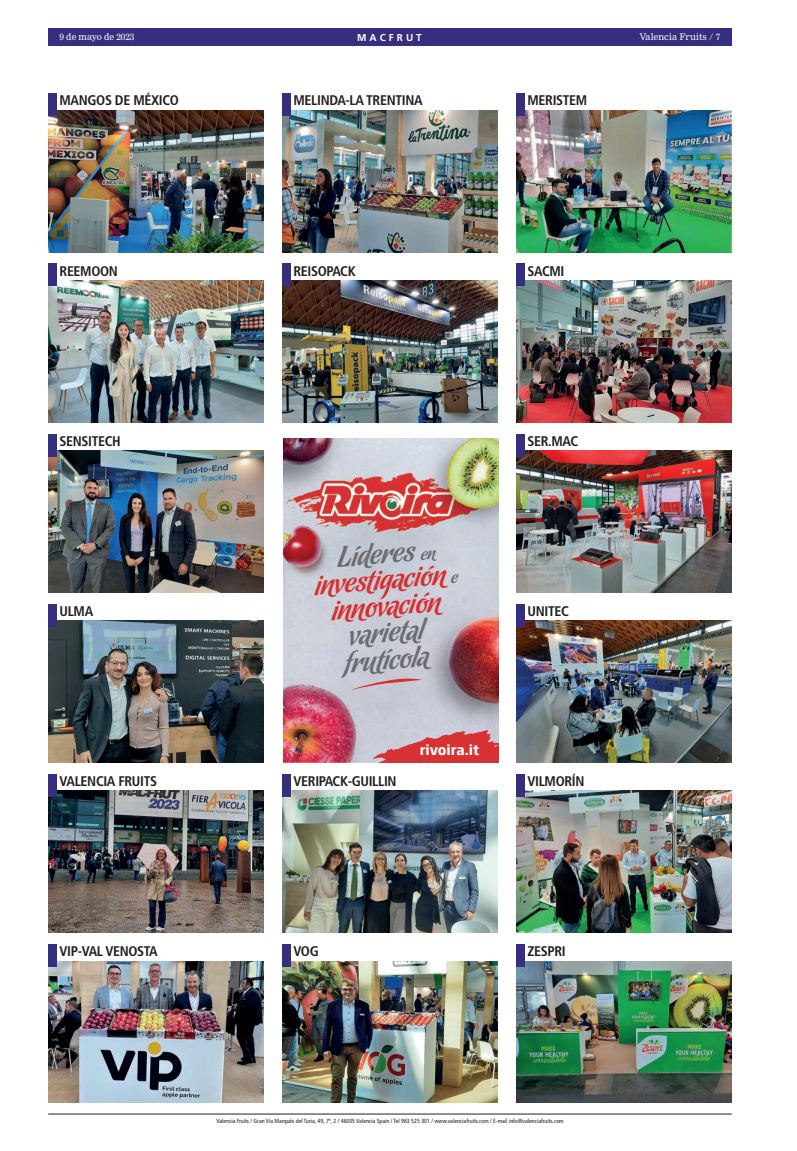
<style>
.page{position:relative;width:797px;height:1151px;background:#fff}
.page>*{position:absolute;margin:0;border:0;box-sizing:border-box;transform-origin:0 0}
.t1{font:29.5px "Chocolate Dulce";color:#6c6d70}
.t2{font:29.5px/26.5px "Chocolate Dulce";color:#d83133;text-align:center}
.t3{font:700 condensed 14px "Frutiger";letter-spacing:-.025em;color:#231f20}
.t4{font:700 13.5px "Soho Gothic Pro";color:#fff}
.t5{font:700 10px "Frutiger";letter-spacing:.3em;color:#fff}
.t6{font:9px "Nimrod";color:#fff}
.t7{font:condensed 6px "Frutiger";color:#231f20}
.s1{font-size:18px}
.s2{font-size:18px;color:#6c6d70}
</style>
<div class="page">
<div style="left:48px;top:28px;width:683px;height:17px;background:#362e7e"></div>
<hr style="left:48px;top:1114px;width:683px;height:1px;background:#231f20">
<img style="left:48px;top:111px;width:216px;height:141px">
<img style="left:48px;top:281px;width:216px;height:141px">
<img style="left:48px;top:451px;width:216px;height:141px">
<img style="left:48px;top:621px;width:216px;height:142px">
<img style="left:48px;top:791px;width:216px;height:142px">
<img style="left:48px;top:961px;width:216px;height:142px">
<img style="left:516px;top:111px;width:215px;height:141px">
<img style="left:516px;top:281px;width:215px;height:141px">
<img style="left:516px;top:451px;width:215px;height:141px">
<img style="left:516px;top:621px;width:215px;height:142px">
<img style="left:516px;top:791px;width:215px;height:142px">
<img style="left:516px;top:961px;width:215px;height:142px">
<img style="left:282px;top:111px;width:215px;height:141px">
<img style="left:282px;top:281px;width:215px;height:141px">
<img style="left:283px;top:438px;width:215px;height:324px">
<svg style="left:372px;top:730px;width:126px;height:32px"></svg>
<svg style="left:352px;top:677px;width:69px;height:13px"></svg>
<img style="left:282px;top:791px;width:215px;height:142px">
<img style="left:282px;top:961px;width:215px;height:142px">
<div style="left:48px;top:94px;width:9px;height:22px;background:#362e7e"></div>
<div style="left:48px;top:264px;width:9px;height:22px;background:#362e7e"></div>
<div style="left:48px;top:434px;width:9px;height:22px;background:#362e7e"></div>
<div style="left:48px;top:604px;width:9px;height:22px;background:#362e7e"></div>
<div style="left:48px;top:774px;width:9px;height:23px;background:#362e7e"></div>
<div style="left:48px;top:944px;width:9px;height:23px;background:#362e7e"></div>
<div style="left:516px;top:94px;width:8px;height:22px;background:#362e7e"></div>
<div style="left:516px;top:264px;width:8px;height:22px;background:#362e7e"></div>
<div style="left:516px;top:434px;width:8px;height:22px;background:#362e7e"></div>
<div style="left:516px;top:604px;width:8px;height:22px;background:#362e7e"></div>
<div style="left:516px;top:774px;width:8px;height:23px;background:#362e7e"></div>
<div style="left:516px;top:944px;width:8px;height:23px;background:#362e7e"></div>
<div style="left:282px;top:94px;width:9px;height:22px;background:#362e7e"></div>
<div style="left:282px;top:264px;width:9px;height:22px;background:#362e7e"></div>
<div style="left:282px;top:774px;width:9px;height:23px;background:#362e7e"></div>
<div style="left:282px;top:944px;width:9px;height:23px;background:#362e7e"></div>
<p class="t6" style="left:60px;top:32px;width:76px">9 de mayo de 2023</p>
<p class="t5" style="left:357px;top:32px;width:66px">MACFRUT</p>
<p class="t6" style="left:639px;top:32px;width:83px">Valencia Fruits / 7</p>
<p class="t3" style="left:60px;top:92px;width:121px">MANGOS DE MÉXICO</p>
<p class="t3" style="left:293px;top:92px;width:131px">MELINDA-LA TRENTINA</p>
<p class="t3" style="left:527px;top:92px;width:61px">MERISTEM</p>
<p class="t3" style="left:60px;top:262px;width:60px">REEMOON</p>
<p class="t3" style="left:293px;top:262px;width:64px">REISOPACK</p>
<p class="t3" style="left:527px;top:262px;width:38px">SACMI</p>
<p class="t3" style="left:60px;top:432px;width:63px">SENSITECH</p>
<p class="t3" style="left:527px;top:432px;width:52px">SER.MAC</p>
<p class="t3" style="left:60px;top:603px;width:35px">ULMA</p>
<h1 class="t1" style="left:335px;top:541px;width:100px;rotate:-5deg">Líderes <span class="s1">en</span></h1>
<h1 class="t2" style="left:313px;top:575px;width:145px;rotate:-5deg">investigación <span class="s2">e </span>innovación</h1>
<h1 class="t1" style="left:342px;top:646px;width:87px;rotate:-5deg">frutícola</h1>
<h1 class="t1" style="left:346px;top:618px;width:77px;rotate:-5deg">varietal</h1>
<p class="t3" style="left:527px;top:602px;width:43px">UNITEC</p>
<p class="t4" style="left:419px;top:739px;width:61px">rivoira.it</p>
<p class="t3" style="left:60px;top:773px;width:99px">VALENCIA FRUITS</p>
<p class="t3" style="left:293px;top:773px;width:105px">VERIPACK-GUILLIN</p>
<p class="t3" style="left:527px;top:773px;width:58px">VILMORÍN</p>
<p class="t3" style="left:60px;top:943px;width:100px">VIP-VAL VENOSTA</p>
<p class="t3" style="left:293px;top:943px;width:27px">VOG</p>
<p class="t3" style="left:527px;top:943px;width:40px">ZESPRI</p>
<p class="t7" style="left:216px;top:1117px;width:349px">Valencia Fruits / Gran Vía Marqués del Turia, 49, 7º, 2 / 46005 Valencia Spain / Tel 963 525 301 / www.valenciafruits.com / E-mail info@valenciafruits.com</p>
</div>
